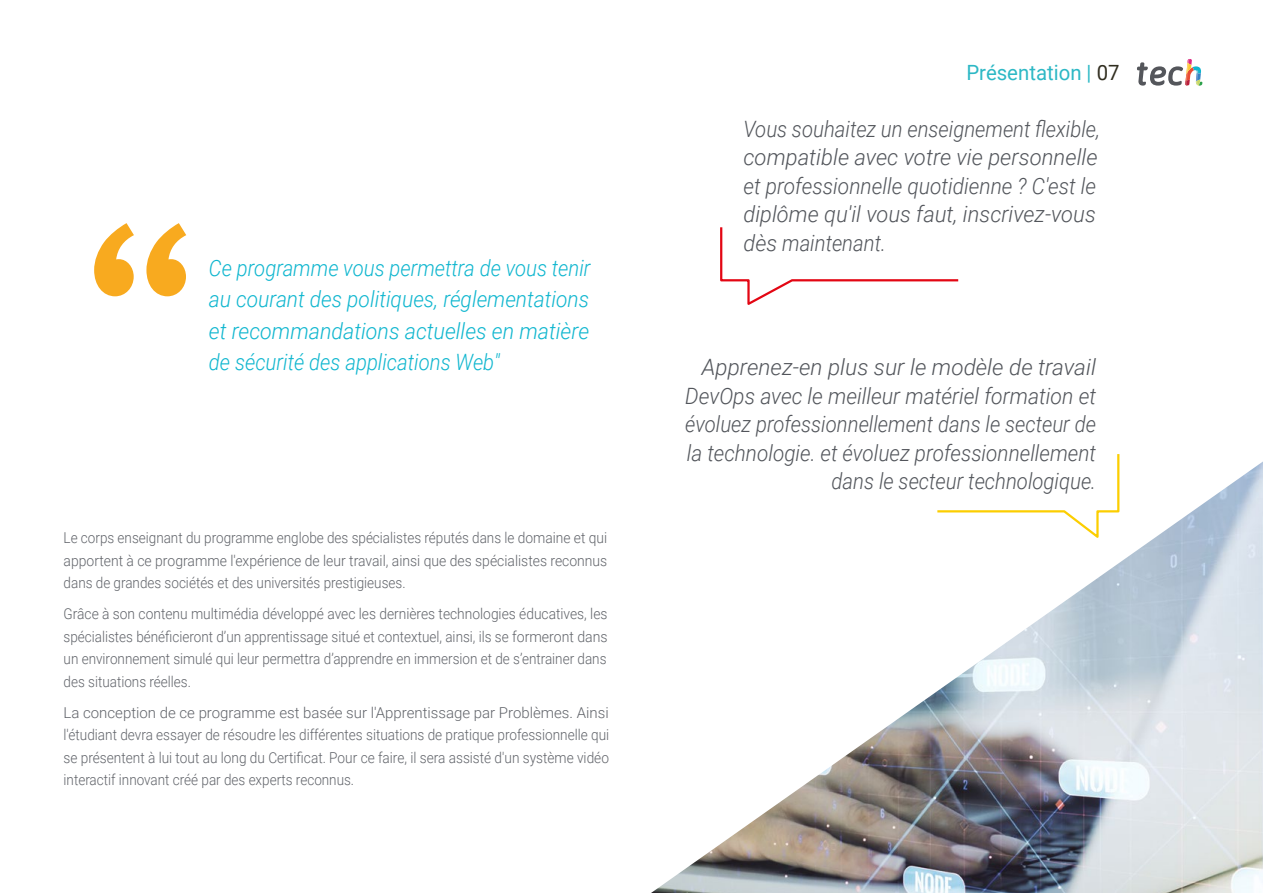
<style>
.page{position:relative;width:1263px;height:893px;background:#fff}
.page>*{position:absolute;margin:0;border:0;box-sizing:border-box;transform-origin:0 0}
.t1{font:italic 300 22.5px/28.5px "Roboto";color:#52555b;text-align:right}
.t2{font:italic 300 22.5px/28.5px "Roboto";color:#52555b;scale:.9 1}
.t3{font:italic 300 22.5px/31.5px "Roboto";color:#0fb6cf;text-align:justify;scale:.9 1}
.t4{font:21px "Roboto";color:#2db8c5}
.t5{font:300 15px/22.5px "Roboto";color:#61646a;text-align:justify;scale:.9 1}
.t6{font:300 15px/22.5px "Roboto";color:#61646a;text-align:justify}
.s1{color:#312e20}
</style>
<div class="page">
<svg style="left:94px;top:223px;width:92px;height:73px"></svg>
<svg style="left:720px;top:227px;width:239px;height:78px"></svg>
<svg style="left:1137px;top:59px;width:65px;height:27px"></svg>
<img style="left:651px;top:461px;width:612px;height:432px">
<h1 class="t3" style="left:209px;top:251px;width:425px">Ce programme vous permettra de vous tenir au courant des politiques, réglementations et recommandations actuelles en matière de sécurité des applications Web"</h1>
<p class="t5" style="left:64px;top:526px;width:606px">Le corps enseignant du programme englobe des spécialistes réputés dans le domaine et qui apportent à ce programme l'expérience de leur travail, ainsi que des spécialistes reconnus dans de grandes sociétés et des universités prestigieuses.</p>
<p class="t5" style="left:64px;top:602px;width:606px">Grâce à son contenu multimédia développé avec les dernières technologies éducatives, les spécialistes bénéficieront d’un apprentissage situé et contextuel, ainsi, ils se formeront dans un environnement simulé qui leur permettra d’apprendre en immersion et de s’entrainer dans des situations réelles.</p>
<p class="t6" style="left:64px;top:700px;width:547px">La conception de ce programme est basée sur l'Apprentissage par Problèmes. Ainsi l'étudiant devra essayer de résoudre les différentes situations de pratique professionnelle qui se présentent à lui tout au long du Certificat. Pour ce faire, il sera assisté d'un système vidéo interactif innovant créé par des experts reconnus.</p>
<h2 class="t4" style="left:966px;top:57px;width:155px">Présentation | <span class="s1">07</span></h2>
<h1 class="t2" style="left:743px;top:114px;width:397px">Vous souhaitez un enseignement flexible, compatible avec votre vie personnelle et professionnelle quotidienne ? C'est le diplôme qu'il vous faut, inscrivez-vous dès maintenant.</h1>
<h1 class="t1" style="left:685px;top:352px;width:412px">Apprenez-en plus sur le modèle de travail DevOps avec le meilleur matériel formation et évoluez professionnellement dans le secteur de la technologie. et évoluez professionnellement dans le secteur technologique.</h1>
</div>
